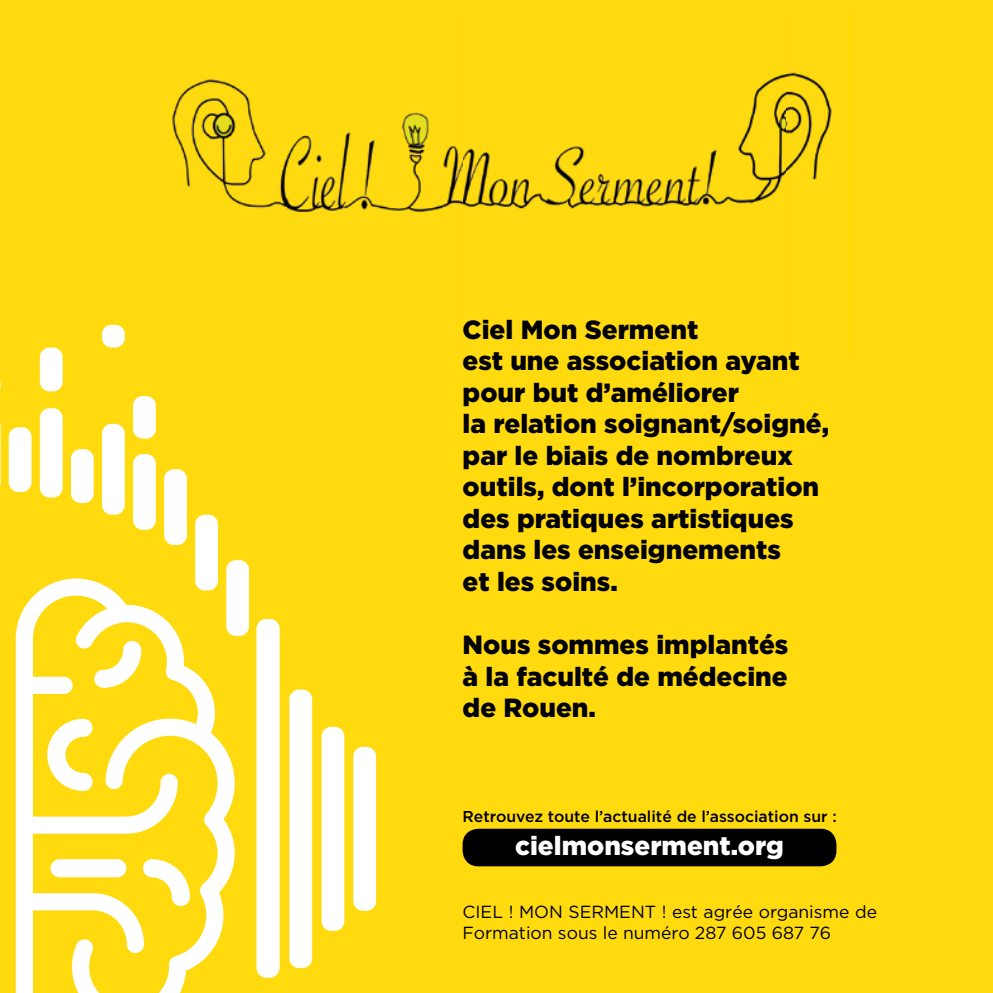
<style>
.page{position:relative;width:993px;height:993px;background:#fff}
.page>*{position:absolute;margin:0;border:0;box-sizing:border-box;transform-origin:0 0}
.t1{font:900 26.25px/31.5px "Gotham";color:#000}
.t2{font:900 26.25px "Gotham";color:#fff}
.t3{font:17.5px/21px "Gotham";color:#000}
.t4{font:500 15.75px "Gotham";color:#000}
</style>
<div class="page">
<div style="left:0;top:0;width:992px;height:992px;background:#ffda0f"></div>
<img style="left:171px;top:72px;width:662px;height:141px">
<div style="left:462px;top:828px;width:374px;height:38px;background:#000;border-radius:16px"></div>
<div style="left:133px;top:396px;width:23px;height:42px;background:#fff;border-radius:10px"></div>
<div style="left:102px;top:324px;width:23px;height:23px;background:#fff;border-radius:10px"></div>
<div style="left:40px;top:347px;width:23px;height:44px;background:#fff;border-radius:10px"></div>
<svg style="left:0;top:423px;width:1px;height:62px"></svg>
<div style="left:9px;top:427px;width:23px;height:65px;background:#fff;border-radius:10px"></div>
<div style="left:40px;top:408px;width:23px;height:89px;background:#fff;border-radius:10px"></div>
<div style="left:71px;top:449px;width:23px;height:54px;background:#fff;border-radius:10px"></div>
<div style="left:226px;top:560px;width:23px;height:75px;background:#fff;border-radius:10px"></div>
<div style="left:195px;top:514px;width:23px;height:76px;background:#fff;border-radius:10px"></div>
<div style="left:164px;top:469px;width:23px;height:76px;background:#fff;border-radius:10px"></div>
<div style="left:133px;top:454px;width:23px;height:75px;background:#fff;border-radius:10px"></div>
<div style="left:102px;top:424px;width:23px;height:90px;background:#fff;border-radius:10px"></div>
<div style="left:353px;top:746px;width:23px;height:164px;background:#fff;border-radius:10px"></div>
<div style="left:289px;top:689px;width:23px;height:278px;background:#fff;border-radius:10px"></div>
<div style="left:321px;top:726px;width:23px;height:204px;background:#fff;border-radius:10px"></div>
<div style="left:256px;top:618px;width:23px;height:359px;background:#fff;border-radius:10px"></div>
<svg style="left:16px;top:578px;width:219px;height:414px"></svg>
<p class="t1" style="left:462px;top:313px;width:368px">Ciel Mon Serment<br>est une association ayant pour but d’améliorer<br>la relation soignant/soigné, par le biais de nombreux outils, dont l’incorporation des pratiques artistiques dans les enseignements<br>et les soins.</p>
<p class="t1" style="left:462px;top:628px;width:327px;text-align:justify">Nous sommes implantés à la faculté de médecine de Rouen.</p>
<p class="t4" style="left:462px;top:807px;width:376px">Retrouvez toute l’actualité de l’association sur :</p>
<p class="t2" style="left:515px;top:830px;width:270px">cielmonserment.org</p>
<p class="t3" style="left:462px;top:901px;width:416px">CIEL ! MON SERMENT ! est agrée organisme de<br>Formation sous le numéro 287 605 687 76</p>
</div>
